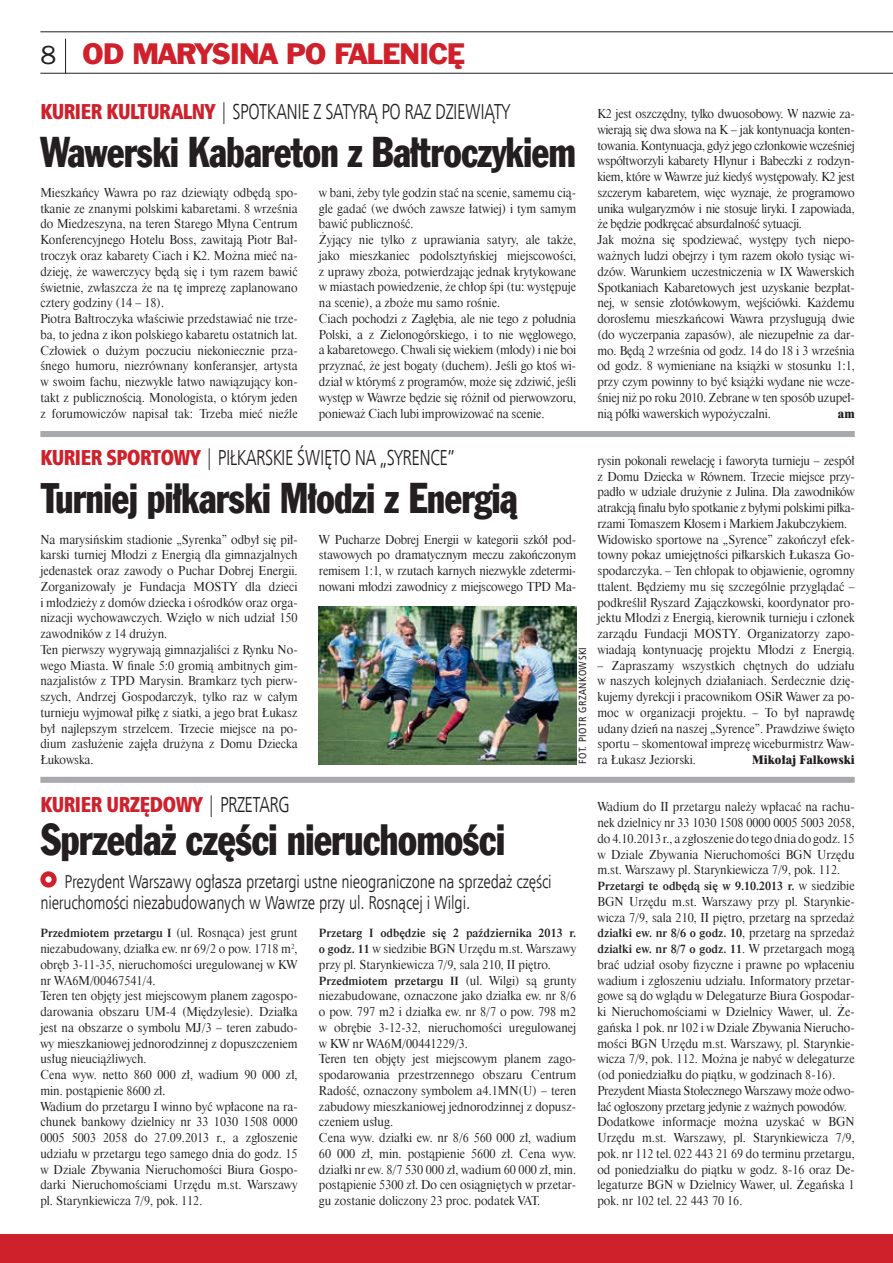
<style>
.page{position:relative;width:893px;height:1263px;background:#fff}
.page>*{position:absolute;margin:0;border:0;box-sizing:border-box;transform-origin:0 0}
.t1{font:43.5px "Frank Goth Cn EU";letter-spacing:-.025em;color:#231f20;scale:.9 1}
.t2{font:42px "Frank Goth Cn EU";letter-spacing:-.025em;color:#231f20;scale:.9 1}
.t3{font:27px "Frank Goth EU";letter-spacing:-.025em;color:#ce212c}
.t4{font:21.75px "Humnst 777 X Blk Cn EU";letter-spacing:-.025em;color:#ce212c;scale:.9 1}
.t5{font:21.75px "Humnst 777 Lt Cn EU";letter-spacing:-.025em;color:#231f20;scale:.9 1}
.t6{font:18.75px/21px "Humnst 777 Lt Cn EU";letter-spacing:-.01em;color:#231f20;scale:.94 1}
.t7{font:12.75px "Dutch 801 X Bd EU";color:#231f20;scale:.94 1}
.t8{font:12.3px/15.8px "Dutch 801 Hd EU";color:#231f20}
.t9{font:12.3px/15.8px "Dutch 801 Se Bd EU";color:#231f20}
.t10{font:10.5px "Humnst 777 Cn EU";letter-spacing:.05em;color:#231f20}
.s1{font-family:"Franklin Got URWTCE Boo";color:#231f20}
.s2{font-family:"Humnst 777 Lt Cn EU";color:#231f20}
.s3{font-family:"Dutch 801 Hd EU"}
.s4{font-family:"Dutch 801 Se Bd EU"}
</style>
<div class="page">
<div style="left:0;top:1234px;width:893px;height:29px;background:#ce212c"></div>
<hr style="left:40px;top:32px;width:853px;height:1px;background:#231f20">
<hr style="left:65px;top:39px;width:1px;height:35px;background:#231f20">
<hr style="left:40px;top:73px;width:853px;height:1px;background:#231f20">
<div style="left:40px;top:431px;width:815px;height:6px;background:#a8a9ad"></div>
<div style="left:40px;top:777px;width:815px;height:6px;background:#a8a9ad"></div>
<svg style="left:40px;top:871px;width:17px;height:16px"></svg>
<div style="left:45px;top:876px;width:7px;height:6px;background:#fff;border-radius:50%"></div>
<img style="left:319px;top:606px;width:257px;height:158px">
<h3 class="t3" style="left:40px;top:38px;width:426px"><span class="s1">8</span> OD MARYSINA PO FALENICĘ</h3>
<h3 class="t4" style="left:40px;top:97px;width:233px">KURIER KULTURALNY <span class="s2">| Spotkanie</span></h3>
<h3 class="t5" style="left:314px;top:98px;width:145px">zsatyrą po raz dziewi</h3>
<h3 class="t5" style="left:484px;top:98px;width:30px">ąty</h3>
<h2 class="t2" style="left:40px;top:124px;width:597px">Wawerski Kabareton z Bałtroczykiem</h2>
<p class="t8" style="left:40px;top:185px;width:259px">Mieszkańcy Wawra po raz dziewiąty odbędą spo&shy;tkanie ze znanymi polskimi kabaretami. 8 września do Miedzeszyna, na teren Starego Młyna Centrum Konferencyjnego Hotelu Boss, zawitają Piotr Bał&shy;troczyk oraz kabarety Ciach i K2. Można mieć na&shy;dzieję, że wawerczycy będą się i tym razem bawić świetnie, zwłaszcza że na tę imprezę zaplanowano cztery godziny (14 – 18).<br>Piotra Bałtroczyka właściwie przedstawiać nie trze&shy;ba, to jedna z ikon polskiego kabaretu ostatnich lat.<br>Człowiek o dużym poczuciu niekoniecznie prza&shy;śnego humoru, niezrównany konferansjer, artysta w swoim fachu, niezwykle łatwo nawiązujący kon&shy;takt z publicznością. Monologista, o którym jeden z forumowiczów napisał tak: Trzeba mieć nieźle</p>
<p class="t8" style="left:319px;top:185px;width:259px">w bani, żeby tyle godzin stać na scenie, samemu cią&shy;gle gadać (we dwóch zawsze łatwiej) i tym samym bawić publiczność.<br>Żyjący nie tylko z uprawiania satyry, ale także, jako mieszkaniec podolsztyńskiej miejscowości, z uprawy zboża, potwierdzając jednak krytykowane w miastach powiedzenie, że chłop śpi (tu: występuje na scenie), a zboże mu samo rośnie.<br>Ciach pochodzi z Zagłębia, ale nie tego z południa Polski, a z Zielonogórskiego, i to nie węglowego, a kabaretowego. Chwali się wiekiem (młody) i nie boi przyznać, że jest bogaty (duchem). Jeśli go ktoś wi&shy;dział w którymś z programów, może się zdziwić, jeśli występ w Wawrze będzie się różnił od pierwowzoru, ponieważ Ciach lubi improwizować na scenie.</p>
<h3 class="t4" style="left:40px;top:444px;width:216px">KURIER SPORTOWY <span class="s2">| Piłkarskie</span></h3>
<h3 class="t5" style="left:297px;top:444px;width:128px">świ ęto na „Syrence</h3>
<h3 class="t5" style="left:448px;top:444px;width:9px">”</h3>
<h2 class="t2" style="left:40px;top:471px;width:532px">Turniej piłkarski Młodzi z Energią</h2>
<p class="t8" style="left:40px;top:532px;width:259px">Na marysińskim stadionie „Syrenka” odbył się pił&shy;karski turniej Młodzi z Energią dla gimnazjalnych jedenastek oraz zawody o Puchar Dobrej Energii.<br>Zorganizowały je Fundacja MOSTY dla dzieci i młodzieży z domów dziecka i ośrodków oraz orga&shy;nizacji wychowawczych. Wzięło w nich udział 150 zawodników z 14 drużyn.<br>Ten pierwszy wygrywają gimnazjaliści z Rynku No&shy;wego Miasta. W finale 5:0 gromią ambitnych gim&shy;nazjalistów z TPD Marysin. Bramkarz tych pierw&shy;szych, Andrzej Gospodarczyk, tylko raz w całym turnieju wyjmował piłkę z siatki, a jego brat Łukasz był najlepszym strzelcem. Trzecie miejsce na po&shy;dium zasłużenie zajęła drużyna z Domu Dziecka Łukowska.</p>
<p class="t8" style="left:319px;top:532px;width:259px;text-align:justify">W Pucharze Dobrej Energii w kategorii szkół pod&shy;stawowych po dramatycznym meczu zakończonym remisem 1:1, w rzutach karnych niezwykle zdetermi&shy;nowani młodzi zawodnicy z miejscowego TPD Ma-</p>
<p class="t10" style="left:576px;top:764px;width:117px;rotate:-90deg">Fot. Pi otr Grzan kowski</p>
<p class="t8" style="left:597px;top:106px;width:259px">K2 jest oszczędny, tylko dwuosobowy. W nazwie za&shy;wierają się dwa słowa na K – jak kontynuacja konten&shy;towania. Kontynuacja, gdyż jego członkowie wcześniej współtworzyli kabarety Hlynur i Babeczki z rodzyn&shy;kiem, które w Wawrze już kiedyś występowały. K2 jest szczerym kabaretem, więc wyznaje, że programowo unika wulgaryzmów i nie stosuje liryki. I zapowiada, że będzie podkręcać absurdalność sytuacji.<br>Jak można się spodziewać, występy tych niepo&shy;ważnych ludzi obejrzy i tym razem około tysiąc wi&shy;dzów. Warunkiem uczestniczenia w IX Wawerskich Spotkaniach Kabaretowych jest uzyskanie bezpłat&shy;nej, w sensie złotówkowym, wejściówki. Każdemu dorosłemu mieszkańcowi Wawra przysługują dwie (do wyczerpania zapasów), ale niezupełnie za dar&shy;mo. Będą 2 września od godz. 14 do 18 i 3 września od godz. 8 wymieniane na książki w stosunku 1:1, przy czym powinny to być książki wydane nie wcze&shy;śniej niż po roku 2010. Zebrane w ten sposób uzupeł&shy;nią półki wawerskich wypożyczalni.</p>
<p class="t7" style="left:838px;top:405px;width:19px">am</p>
<p class="t8" style="left:597px;top:453px;width:259px">rysin pokonali rewelację i faworyta turnieju – zespół z Domu Dziecka w Równem. Trzecie miejsce przy&shy;padło w udziale drużynie z Julina. Dla zawodników atrakcją finału było spotkanie z byłymi polskimi piłka&shy;rzami Tomaszem Kłosem i Markiem Jakubczykiem.<br>Widowisko sportowe na „Syrence” zakończył efek&shy;towny pokaz umiejętności piłkarskich Łukasza Go&shy;spodarczyka. – Ten chłopak to objawienie, ogromny ttalent. Będziemy mu się szczególnie przyglądać – podkreślił Ryszard Zajączkowski, koordynator pro&shy;jektu Młodzi z Energią, kierownik turnieju i członek zarządu Fundacji MOSTY. Organizatorzy zapo&shy;wiadają kontynuację projektu Młodzi z Energią.</p>
<p class="t8" style="left:597px;top:658px;width:259px;text-align:justify">– Zapraszamy wszystkich chętnych do udziału w naszych kolejnych działaniach. Serdecznie dzię&shy;kujemy dyrekcji i pracownikom OSiR Wawer za po&shy;moc w organizacji projektu. – To był naprawdę udany dzień na naszej „Syrence”. Prawdziwe święto sportu – skomentował imprezę wiceburmistrz Waw&shy;ra Łukasz Jeziorski.</p>
<p class="t7" style="left:752px;top:752px;width:110px">Mikołaj Falkowski</p>
<h3 class="t4" style="left:40px;top:790px;width:219px">KURIER URZĘDOWY <span class="s2">| Przetarg</span></h3>
<h1 class="t1" style="left:40px;top:811px;width:518px">Sprzedaż części nieruchomości</h1>
<h3 class="t6" style="left:40px;top:870px;width:545px;text-indent:24px">Prezydent Warszawy ogłasza przetargi ustne nieograniczone na sprzedaż części nieruchomości niezabudowanych w Wawrze przy ul. Rosnącej i Wilgi.</h3>
<p class="t9" style="left:40px;top:925px;width:259px">Przedmiotem przetargu I <span class="s3">(ul. Rosnąca) jest grunt</span></p>
<p class="t8" style="left:40px;top:941px;width:259px">niezabudowany, działka ew. nr 69/2 o pow. 1718 m<sup>2</sup>, obręb 3-11-35, nieruchomości uregulowanej w KW nr WA6M/00467541/4.<br>Teren ten objęty jest miejscowym planem zagospo&shy;darowania obszaru UM-4 (Międzylesie). Działka jest na obszarze o symbolu MJ/3 – teren zabudo&shy;wy mieszkaniowej jednorodzinnej z dopuszczeniem usług nieuciążliwych.<br>Cena wyw. netto 860 000 zł, wadium 90 000 zł, min. postąpienie 8600 zł.<br>Wadium do przetargu I winno być wpłacone na ra&shy;chunek bankowy dzielnicy nr 33 1030 1508 0000<br>0005 5003 2058 do 27.09.2013 r., a zgłoszenie udziału w przetargu tego samego dnia do godz. 15 w Dziale Zbywania Nieruchomości Biura Gospo&shy;darki Nieruchomościami Urzędu m.st. Warszawy pl. Starynkiewicza 7/9, pok. 112.</p>
<p class="t9" style="left:319px;top:925px;width:259px">Przetarg I odbędzie się 2 października 2013 r.</p>
<p class="t8" style="left:319px;top:941px;width:259px"><span class="s4">o godz. 11</span> w siedzibie BGN Urzędu m.st. Warszawy przy pl. Starynkiewicza 7/9, sala 210, II piętro.</p>
<p class="t9" style="left:319px;top:973px;width:259px">Przedmiotem przetargu II <span class="s3">(ul. Wilgi) są grunty</span></p>
<p class="t8" style="left:319px;top:988px;width:259px">niezabudowane, oznaczone jako działka ew. nr 8/6 o pow. 797 m2 i działka ew. nr 8/7 o pow. 798 m2 w obrębie 3-12-32, nieruchomości uregulowanej w KW nr WA6M/00441229/3.<br>Teren ten objęty jest miejscowym planem zago&shy;spodarowania przestrzennego obszaru Centrum Radość, oznaczony symbolem a4.1MN(U) – teren zabudowy mieszkaniowej jednorodzinnej z dopusz&shy;czeniem usług.<br>Cena wyw. działki ew. nr 8/6 560 000 zł, wadium 60 000 zł, min. postąpienie 5600 zł. Cena wyw. działki nr ew. 8/7 530 000 zł, wadium 60 000 zł, min. postąpienie 5300 zł. Do cen osiągniętych w przetar&shy;gu zostanie doliczony 23 proc. podatek VAT.</p>
<p class="t8" style="left:597px;top:799px;width:259px;text-align:justify">Wadium do II przetargu należy wpłacać na rachu&shy;nek dzielnicy nr 33 1030 1508 0000 0005 5003 2058, do 4.10.2013 r., a zgłoszenie do tego dnia do godz. 15 w Dziale Zbywania Nieruchomości BGN Urzędu m.st. Warszawy pl. Starynkiewicza 7/9, pok. 112.</p>
<p class="t9" style="left:597px;top:878px;width:259px">Przetargi te odbędą się w 9.10.2013 r. <span class="s3">w siedzibie</span></p>
<p class="t8" style="left:597px;top:894px;width:259px">BGN Urzędu m.st. Warszawy przy pl. Starynkie&shy;wicza 7/9, sala 210, II piętro, przetarg na sprzedaż</p>
<p class="t9" style="left:597px;top:925px;width:259px">działki ew. nr 8/6 o godz. 10<span class="s3">, przetarg na sprzedaż </span>działki ew. nr 8/7 o godz. 11<span class="s3">. W przetargach mogą</span></p>
<p class="t8" style="left:597px;top:957px;width:259px">brać udział osoby fizyczne i prawne po wpłaceniu wadium i zgłoszeniu udziału. Informatory przetar&shy;gowe są do wglądu w Delegaturze Biura Gospodar&shy;ki Nieruchomościami w Dzielnicy Wawer, ul. Że&shy;gańska 1 pok. nr 102 i w Dziale Zbywania Nierucho&shy;mości BGN Urzędu m.st. Warszawy, pl. Starynkie&shy;wicza 7/9, pok. 112. Można je nabyć w delegaturze (od poniedziałku do piątku, w godzinach 8-16).<br>Prezydent Miasta Stołecznego Warszawy może odwo&shy;łać ogłoszony przetarg jedynie z ważnych powodów.<br>Dodatkowe informacje można uzyskać w BGN Urzędu m.st. Warszawy, pl. Starynkiewicza 7/9, pok. nr 112 tel. 022 443 21 69 do terminu przetargu, od poniedziałku do piątku w godz. 8-16 oraz De&shy;legaturze BGN w Dzielnicy Wawer, ul. Żegańska 1 pok. nr 102 tel. 22 443 70 16.</p>
</div>
